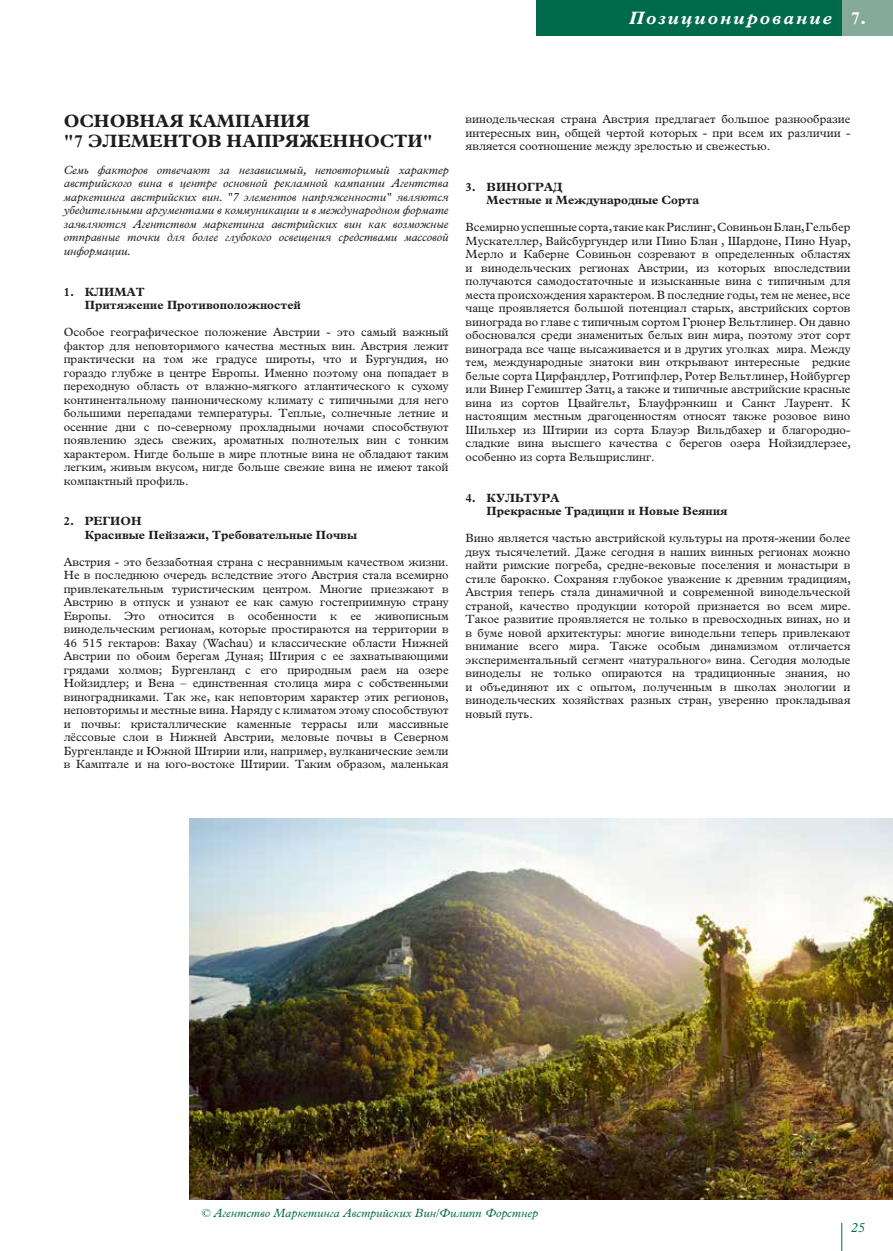
<style>
.page{position:relative;width:893px;height:1251px;background:#fff}
.page>*{position:absolute;margin:0;border:0;box-sizing:border-box;transform-origin:0 0}
.t1{font:700 18px/19.5px "Plantin MT Pro Cyr";color:#1d1d1b}
.t2{font:italic 700 18px "Plantin MT Pro Cyr";letter-spacing:.11em;color:#fff}
.t3{font:italic 13.5px "Plantin MT Pro Cyrillic";color:#006b4b}
.t4{font:12px/13.5px "Plantin MT Pro Cyr";color:#1d1d1b;text-align:justify}
.t5{font:italic 12px/13.5px "Plantin MT Pro Cyrillic";color:#1d1d1b;text-align:justify}
.t6{font:700 12px/13.5px "Plantin MT Pro Cyr";color:#1d1d1b}
.t7{font:italic 12px "Plantin MT Pro Cyrillic";color:#006b4b}
.s1{font-style:normal}
</style>
<div class="page">
<img style="left:189px;top:818px;width:704px;height:381px">
<svg style="left:841px;top:1222px;width:1px;height:28px"></svg>
<div style="left:841px;top:0;width:52px;height:36px;background:#85aa99"></div>
<div style="left:536px;top:0;width:305px;height:36px;background:#006b4b"></div>
<h1 class="t2" style="left:629px;top:7px;width:239px">Позиционирование <span class="s1">7.</span></h1>
<h1 class="t1" style="left:64px;top:111px;width:371px">ОСНОВНАЯ КАМПАНИЯ<br>"7 ЭЛЕМЕНТОВ НАПРЯЖЕННОСТИ"</h1>
<p class="t5" style="left:64px;top:163px;width:386px">Семь факторов отвечают за независимый, неповторимый характер австрийского вина в центре основной рекламной кампании Агентства маркетинга австрийских вин. "7 элементов напряженности" являются убедительными аргументами в коммуникации и в международном формате заявляются Агентством маркетинга австрийских вин как возможные отправные точки для более глубокого освещения средствами массовой информации.</p>
<p class="t6" style="left:85px;top:284px;width:218px;text-indent:-21px">1. КЛИМАТ<br>Притяжение Противоположностей</p>
<p class="t4" style="left:64px;top:325px;width:386px">Особое географическое положение Австрии - это самый важный фактор для неповторимого качества местных вин. Австрия лежит практически на том же градусе широты, что и Бургундия, но гораздо глубже в центре Европы. Именно поэтому она попадает в переходную область от влажно-мягкого атлантического к сухому континентальному панноническому климату с типичными для него большими перепадами температуры. Теплые, солнечные летние и осенние дни с по-северному прохладными ночами способствуют появлению здесь свежих, ароматных полнотелых вин с тонким характером. Нигде больше в мире плотные вина не обладают таким легким, живым вкусом, нигде больше свежие вина не имеют такой компактный профиль.</p>
<p class="t6" style="left:85px;top:514px;width:274px;text-indent:-21px">2. РЕГИОН<br>Красивые Пейзажи, Требовательные Почвы</p>
<p class="t4" style="left:64px;top:555px;width:386px">Австрия - это беззаботная страна с несравнимым качеством жизни.<br>Не в последнюю очередь вследствие этого Австрия стала всемирно привлекательным туристическим центром. Многие приезжают в Австрию в отпуск и узнают ее как самую гостеприимную страну Европы. Это относится в особенности к ее живописным винодельческим регионам, которые простираются на территории в 46 515 гектаров: Вахау (Wachau) и классические области Нижней Австрии по обоим берегам Дуная; Штирия с ее захватывающими грядами холмов; Бургенланд с его природным раем на озере Нойзидлер; и Вена – единственная столица мира с собственными виноградниками. Так же, как неповторим характер этих регионов, неповторимы и местные вина. Наряду с климатом этому способствуют и почвы: кристаллические каменные террасы или массивные лёссовые слои в Нижней Австрии, меловые почвы в Северном Бургенланде и Южной Штирии или, например, вулканические земли в Камптале и на юго-востоке Штирии. Таким образом, маленькая</p>
<p class="t4" style="left:466px;top:112px;width:386px">винодельческая страна Австрия предлагает большое разнообразие интересных вин, общей чертой которых - при всем их различии - является соотношение между зрелостью и свежестью.</p>
<p class="t6" style="left:487px;top:180px;width:214px;text-indent:-21px">3. ВИНОГРАД<br>Местные и Международные Сорта</p>
<p class="t4" style="left:466px;top:220px;width:387px">Всемирно успешные сорта, такие как Рислинг, Совиньон Блан, Гельбер Мускателлер, Вайсбургундер или Пино Блан , Шардоне, Пино Нуар, Мерло и Каберне Совиньон созревают в определенных областях и винодельческих регионах Австрии, из которых впоследствии получаются самодостаточные и изысканные вина с типичным для места происхождения характером. В последние годы, тем не менее, все чаще проявляется большой потенциал старых, австрийских сортов винограда во главе с типичным сортом Грюнер Вельтлинер. Он давно обосновался среди знаменитых белых вин мира, поэтому этот сорт винограда все чаще высаживается и в других уголках мира. Между тем, международные знатоки вин открывают интересные редкие белые сорта Цирфандлер, Ротгипфлер, Ротер Вельтлинер, Нойбургер или Винер Гемиштер Затц, а также и типичные австрийские красные вина из сортов Цвайгельт, Блауфрэнкиш и Санкт Лаурент. К настоящим местным драгоценностям относят также розовое вино Шильхер из Штирии из сорта Блауэр Вильдбахер и благородно&shy;сладкие вина высшего качества с берегов озера Нойзидлерзее, особенно из сорта Вельшрислинг.</p>
<p class="t6" style="left:487px;top:490px;width:242px;text-indent:-21px">4. КУЛЬТУРА<br>Прекрасные Традиции и Новые Веяния</p>
<p class="t4" style="left:466px;top:531px;width:387px">Вино является частью австрийской культуры на протя-жении более двух тысячелетий. Даже сегодня в наших винных регионах можно найти римские погреба, средне-вековые поселения и монастыри в стиле барокко. Сохраняя глубокое уважение к древним традициям, Австрия теперь стала динамичной и современной винодельческой страной, качество продукции которой признается во всем мире.<br>Такое развитие проявляется не только в превосходных винах, но и в буме новой архитектуры: многие винодельни теперь привлекают внимание всего мира. Также особым динамизмом отличается экспериментальный сегмент «натурального» вина. Сегодня молодые виноделы не только опираются на традиционные знания, но и объединяют их с опытом, полученным в школах энологии и винодельческих хозяйствах разных стран, уверенно прокладывая новый путь.</p>
<p class="t7" style="left:202px;top:1205px;width:337px">© Aгентство Маркетинга Австрийских Вин/Филипп Форстнер</p>
<p class="t3" style="left:851px;top:1219px;width:16px">25</p>
</div>
